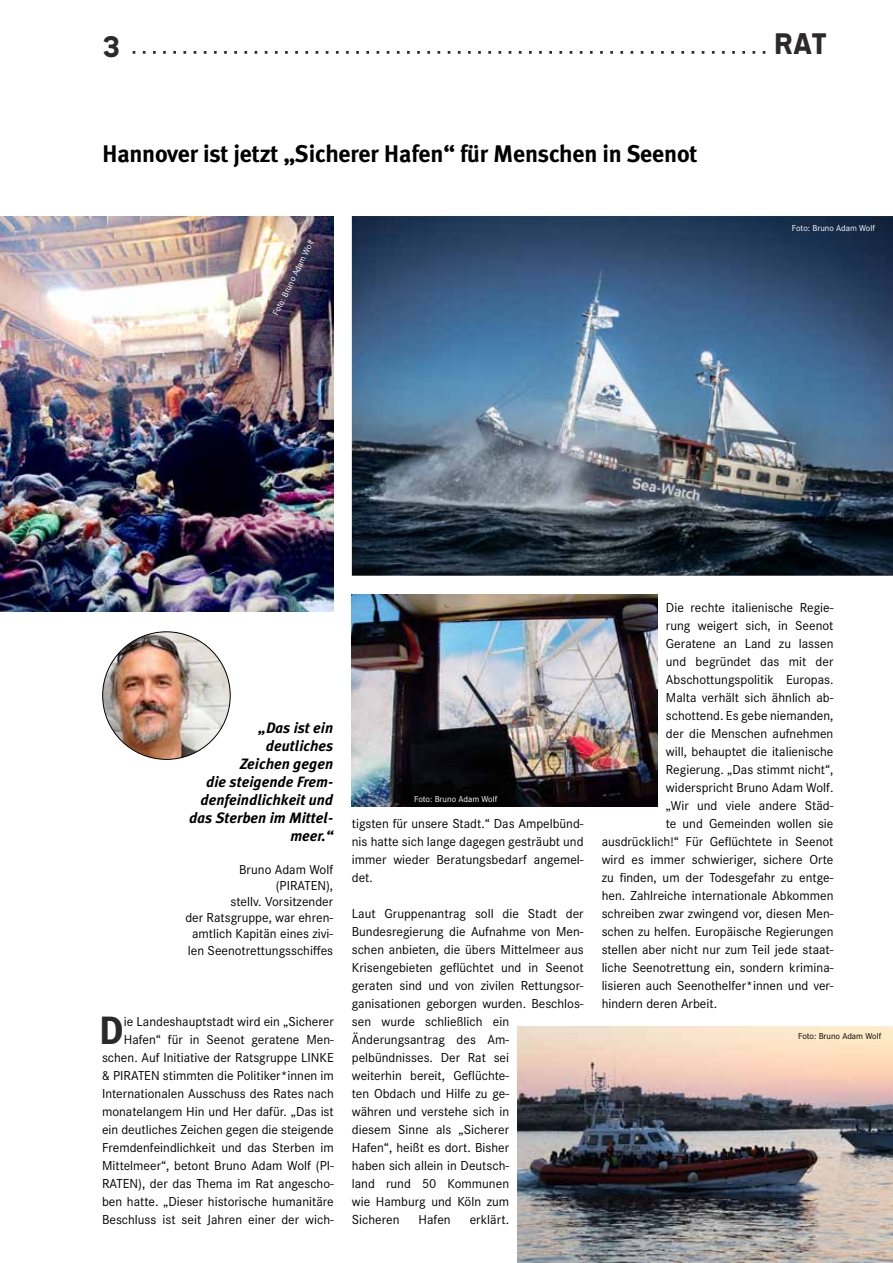
<style>
.page{position:relative;width:893px;height:1263px;background:#fff}
.page>*{position:absolute;margin:0;border:0;box-sizing:border-box;transform-origin:0 0}
.t1{font:700 39.45px "Meta Plus";color:#2b2929}
.t2{font:700 33px "Politics Head";color:#2b2929}
.t3{font:700 24px "Meta Plus";letter-spacing:-.01em;color:#000}
.t4{font:italic 700 15px/18px "Meta Plus";color:#000;text-align:right}
.t5{font:13.5px/18px "Corporate S";color:#000;text-align:right}
.t6{font:9px "Corporate S";color:#fff}
.t7{font:9px "Corporate S";color:#000}
</style>
<div class="page">
<svg style="left:133px;top:51px;width:632px;height:3px"></svg>
<img style="left:352px;top:216px;width:541px;height:360px">
<img style="left:103px;top:632px;width:127px;height:127px;border-radius:64px">
<img style="left:1px;top:216px;width:333px;height:395px">
<img style="left:352px;top:594px;width:305px;height:213px">
<img style="left:518px;top:1026px;width:375px;height:237px">
<h2 class="t2" style="left:102px;top:31px;width:20px">3</h2>
<h2 class="t2" style="left:773px;top:28px;width:55px">Rat</h2>
<h3 class="t3" style="left:102px;top:140px;width:597px">Hannover ist jetzt „Sicherer Hafen“ für Menschen in Seenot</h3>
<p class="t6" style="left:270px;top:313px;width:85px;rotate:-64deg">Foto: Bruno Adam Wolf</p>
<p class="t6" style="left:792px;top:223px;width:85px">Foto: Bruno Adam Wolf</p>
<p class="t4" style="left:189px;top:719px;width:145px">„Das ist ein deutliches<br>Zeichen gegen<br>die steigende Frem&shy;denfeindlichkeit und das Sterben im Mittel&shy;meer.“</p>
<p class="t5" style="left:185px;top:861px;width:149px;line-height:16.2px">Bruno Adam Wolf (PIRATEN),<br>stellv. Vorsitzender<br>der Ratsgruppe, war ehren&shy;amtlich Kapitän eines zivi&shy;len Seenotrettungsschiffes</p>
<h1 class="t1" style="left:99px;top:1008px;width:27px">D</h1>
<p class="t5" style="left:102px;top:1013px;width:233px">ie Landeshauptstadt wird ein „Sicherer Hafen“ für in Seenot geratene Men&shy;schen. Auf Initiative der Ratsgruppe LINKE &amp; PIRATEN stimmten die Politiker*innen im Internationalen Ausschuss des Rates nach monatelangem Hin und Her dafür. „Das ist ein deutliches Zeichen gegen die steigende Fremdenfeindlichkeit und das Sterben im Mittelmeer“, betont Bruno Adam Wolf (PI-RATEN), der das Thema im Rat angescho&shy;ben hatte. „Dieser historische humanitäre Beschluss ist seit Jahren einer der wich-</p>
<p class="t6" style="left:414px;top:794px;width:85px">Foto: Bruno Adam Wolf</p>
<p class="t5" style="left:352px;top:815px;width:233px;text-align:justify">tigsten für unsere Stadt.“ Das Ampelbünd&shy;nis hatte sich lange dagegen gesträubt und immer wieder Beratungsbedarf angemel&shy;det.</p>
<p class="t5" style="left:352px;top:905px;width:233px;text-align:left">Laut Gruppenantrag soll die Stadt der<br>Bundesregierung die Aufnahme von Men&shy;schen anbieten, die übers Mittelmeer aus<br>Krisengebieten geflüchtet und in Seenot geraten sind und von zivilen Rettungsor&shy;ganisationen geborgen wurden. Beschlos&shy;sen wurde schließlich ein<br>Änderungsantrag des Am&shy;pelbündnisses. Der Rat sei<br>weiterhin bereit, Geflüchte-<br>ten Obdach und Hilfe zu ge-<br>währen und verstehe sich in<br>diesem Sinne als „Sicherer<br>Hafen“, heißt es dort. Bisher<br>haben sich allein in Deutsch-<br>land rund 50 Kommunen<br>wie Hamburg und Köln zum<br>Sicheren</p>
<p class="t5" style="left:419px;top:1211px;width:34px">Hafen</p>
<p class="t5" style="left:470px;top:1211px;width:41px">erklärt.</p>
<p class="t5" style="left:666px;top:599px;width:169px">Die rechte italienische Regie-</p>
<p class="t5" style="left:666px;top:617px;width:169px">rung weigert sich, in Seenot</p>
<p class="t5" style="left:666px;top:635px;width:169px">Geratene an Land zu lassen</p>
<p class="t5" style="left:666px;top:653px;width:169px">und begründet das mit der</p>
<p class="t5" style="left:666px;top:671px;width:169px">Abschottungspolitik Europas.</p>
<p class="t5" style="left:666px;top:689px;width:169px">Malta verhält sich ähnlich ab-</p>
<p class="t5" style="left:666px;top:706px;width:169px">schottend. Es gebe niemanden,</p>
<p class="t5" style="left:666px;top:724px;width:169px">der die Menschen aufnehmen</p>
<p class="t5" style="left:666px;top:742px;width:169px">will, behauptet die italienische</p>
<p class="t5" style="left:666px;top:760px;width:169px">Regierung. „Das stimmt nicht“,</p>
<p class="t5" style="left:666px;top:778px;width:169px">widerspricht Bruno Adam Wolf.</p>
<p class="t5" style="left:666px;top:796px;width:169px">„Wir und viele andere Städ-</p>
<p class="t5" style="left:666px;top:814px;width:169px">te und Gemeinden wollen sie</p>
<p class="t5" style="left:602px;top:832px;width:233px">ausdrücklich!“ Für Geflüchtete in Seenot</p>
<p class="t5" style="left:602px;top:850px;width:233px">wird es immer schwieriger, sichere Orte</p>
<p class="t5" style="left:602px;top:868px;width:233px">zu finden, um der Todesgefahr zu entge-</p>
<p class="t5" style="left:602px;top:886px;width:233px">hen. Zahlreiche internationale Abkommen</p>
<p class="t5" style="left:602px;top:904px;width:233px">schreiben zwar zwingend vor, diesen Men-</p>
<p class="t5" style="left:602px;top:922px;width:233px">schen zu helfen. Europäische Regierungen</p>
<p class="t5" style="left:602px;top:940px;width:233px">stellen aber nicht nur zum Teil jede staat-</p>
<p class="t5" style="left:602px;top:958px;width:233px">liche Seenotrettung ein, sondern krimina-</p>
<p class="t5" style="left:602px;top:976px;width:233px">lisieren auch Seenothelfer*innen und ver-</p>
<p class="t5" style="left:602px;top:994px;width:117px">hindern deren Arbeit.</p>
<p class="t7" style="left:798px;top:1031px;width:85px">Foto: Bruno Adam Wolf</p>
</div>
